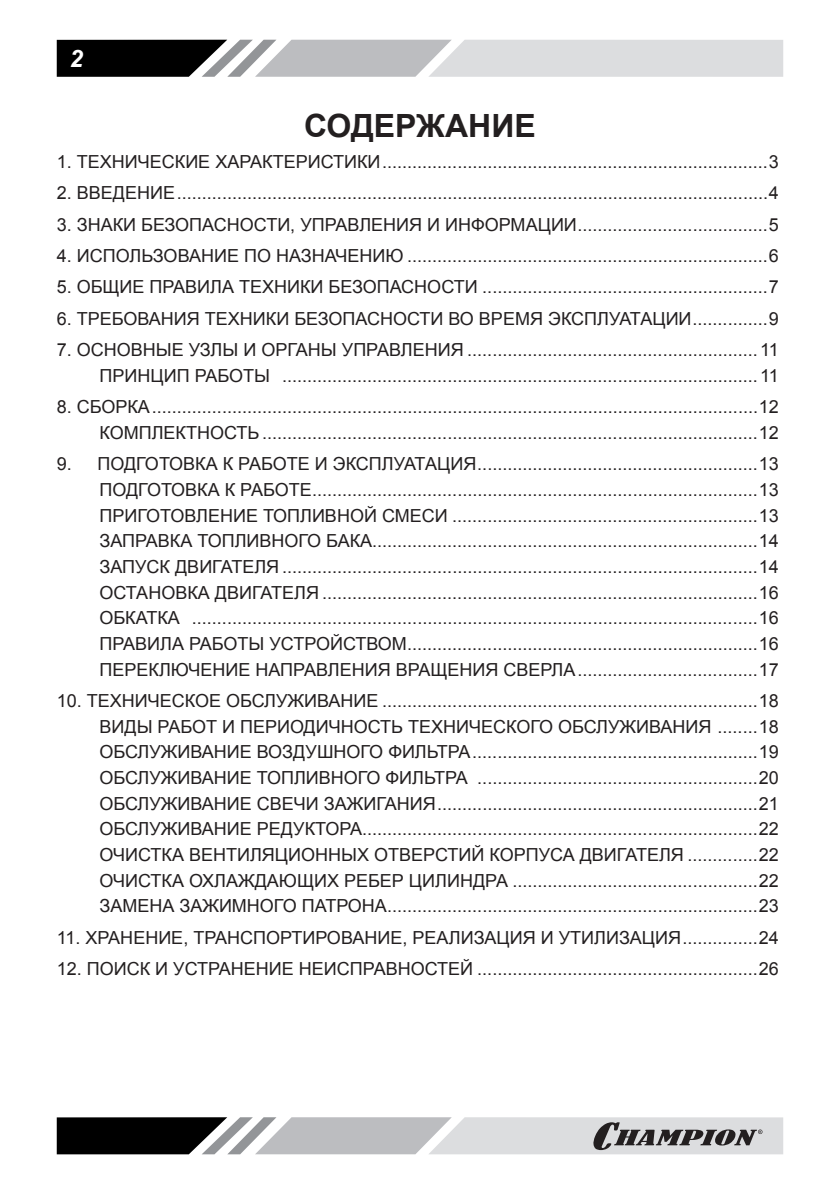
<style>
.page{position:relative;width:840px;height:1191px;background:#fff}
.page>*{position:absolute;margin:0;border:0;box-sizing:border-box;transform-origin:0 0}
.t1{font:700 32px "Arial";color:#231f20}
.t2{font:italic 700 24px "Arial";color:#fff}
.Содержание02{font:18px "Arial";color:#231f20}
.Содержание01{font:18px "Arial";color:#231f20}
</style>
<div class="page">
<svg style="left:57px;top:40px;width:725px;height:37px;background:#a7a8a9"></svg>
<svg style="left:57px;top:1117px;width:725px;height:37px;background:#9c9c9e"></svg>
<p class="t2" style="left:70px;top:42px;width:15px">2</p>
<p class="t1" style="left:304px;top:104px;width:233px">СОДЕРЖАНИЕ</p>
<p class="Содержание01" style="left:57px;top:150px;width:723px">1. ТЕХНИЧЕСКИЕ ХАРАКТЕРИСТИКИ.............................................................................3</p>
<p class="Содержание01" style="left:57px;top:181px;width:723px">2. ВВЕДЕНИЕ......................................................................................................................4</p>
<p class="Содержание01" style="left:57px;top:213px;width:723px">3. ЗНАКИ БЕЗОПАСНОСТИ, УПРАВЛЕНИЯ И ИНФОРМАЦИИ......................................5</p>
<p class="Содержание01" style="left:57px;top:244px;width:723px">4. ИСПОЛЬЗОВАНИЕ ПО НАЗНАЧЕНИЮ ........................................................................6</p>
<p class="Содержание01" style="left:57px;top:275px;width:723px">5. ОБЩИЕ ПРАВИЛА ТЕХНИКИ БЕЗОПАСНОСТИ .........................................................7</p>
<p class="Содержание01" style="left:57px;top:307px;width:723px">6. ТРЕБОВАНИЯ ТЕХНИКИ БЕЗОПАСНОСТИ ВО ВРЕМЯ ЭКСПЛУАТАЦИИ...............9</p>
<p class="Содержание01" style="left:57px;top:338px;width:723px">7. ОСНОВНЫЕ УЗЛЫ И ОРГАНЫ УПРАВЛЕНИЯ ..........................................................11</p>
<p class="Содержание02" style="left:99px;top:364px;width:680px">ПРИНЦИП РАБОТЫ ...............................................................................................11</p>
<p class="Содержание01" style="left:57px;top:395px;width:723px">8. СБОРКА.........................................................................................................................12</p>
<p class="Содержание02" style="left:99px;top:421px;width:680px">КОМПЛЕКТНОСТЬ...................................................................................................12</p>
<p class="Содержание01" style="left:57px;top:452px;width:723px">9. ПОДГОТОВКА К РАБОТЕ И ЭКСПЛУАТАЦИЯ........................................................13</p>
<p class="Содержание02" style="left:99px;top:478px;width:680px">ПОДГОТОВКА К РАБОТЕ.........................................................................................13</p>
<p class="Содержание02" style="left:99px;top:503px;width:680px">ПРИГОТОВЛЕНИЕ ТОПЛИВНОЙ СМЕСИ .............................................................13</p>
<p class="Содержание02" style="left:99px;top:529px;width:680px">ЗАПРАВКА ТОПЛИВНОГО БАКА.............................................................................14</p>
<p class="Содержание02" style="left:99px;top:555px;width:680px">ЗАПУСК ДВИГАТЕЛЯ ...............................................................................................14</p>
<p class="Содержание02" style="left:99px;top:580px;width:680px">ОСТАНОВКА ДВИГАТЕЛЯ .......................................................................................16</p>
<p class="Содержание02" style="left:99px;top:606px;width:680px">ОБКАТКА .................................................................................................................16</p>
<p class="Содержание02" style="left:99px;top:632px;width:680px">ПРАВИЛА РАБОТЫ УСТРОЙСТВОМ......................................................................16</p>
<p class="Содержание02" style="left:99px;top:657px;width:680px">ПЕРЕКЛЮЧЕНИЕ НАПРАВЛЕНИЯ ВРАЩЕНИЯ СВЕРЛА....................................17</p>
<p class="Содержание01" style="left:57px;top:689px;width:723px">10. ТЕХНИЧЕСКОЕ ОБСЛУЖИВАНИЕ ...........................................................................18</p>
<p class="Содержание02" style="left:99px;top:714px;width:680px">ВИДЫ РАБОТ И ПЕРИОДИЧНОСТЬ ТЕХНИЧЕСКОГО ОБСЛУЖИВАНИЯ ........18</p>
<p class="Содержание02" style="left:99px;top:740px;width:680px">ОБСЛУЖИВАНИЕ ВОЗДУШНОГО ФИЛЬТРА.........................................................19</p>
<p class="Содержание02" style="left:99px;top:766px;width:680px">ОБСЛУЖИВАНИЕ ТОПЛИВНОГО ФИЛЬТРА ........................................................20</p>
<p class="Содержание02" style="left:99px;top:791px;width:680px">ОБСЛУЖИВАНИЕ СВЕЧИ ЗАЖИГАНИЯ................................................................21</p>
<p class="Содержание02" style="left:99px;top:817px;width:680px">ОБСЛУЖИВАНИЕ РЕДУКТОРА...............................................................................22</p>
<p class="Содержание02" style="left:99px;top:843px;width:680px">ОЧИСТКА ВЕНТИЛЯЦИОННЫХ ОТВЕРСТИЙ КОРПУСА ДВИГАТЕЛЯ ..............22</p>
<p class="Содержание02" style="left:99px;top:868px;width:680px">ОЧИСТКА ОХЛАЖДАЮЩИХ РЕБЕР ЦИЛИНДРА .................................................22</p>
<p class="Содержание02" style="left:99px;top:894px;width:680px">ЗАМЕНА ЗАЖИМНОГО ПАТРОНА..........................................................................23</p>
<p class="Содержание01" style="left:57px;top:925px;width:723px">11. ХРАНЕНИЕ, ТРАНСПОРТИРОВАНИЕ, РЕАЛИЗАЦИЯ И УТИЛИЗАЦИЯ...............24</p>
<p class="Содержание01" style="left:57px;top:957px;width:723px">12. ПОИСК И УСТРАНЕНИЕ НЕИСПРАВНОСТЕЙ ........................................................26</p>
</div>
